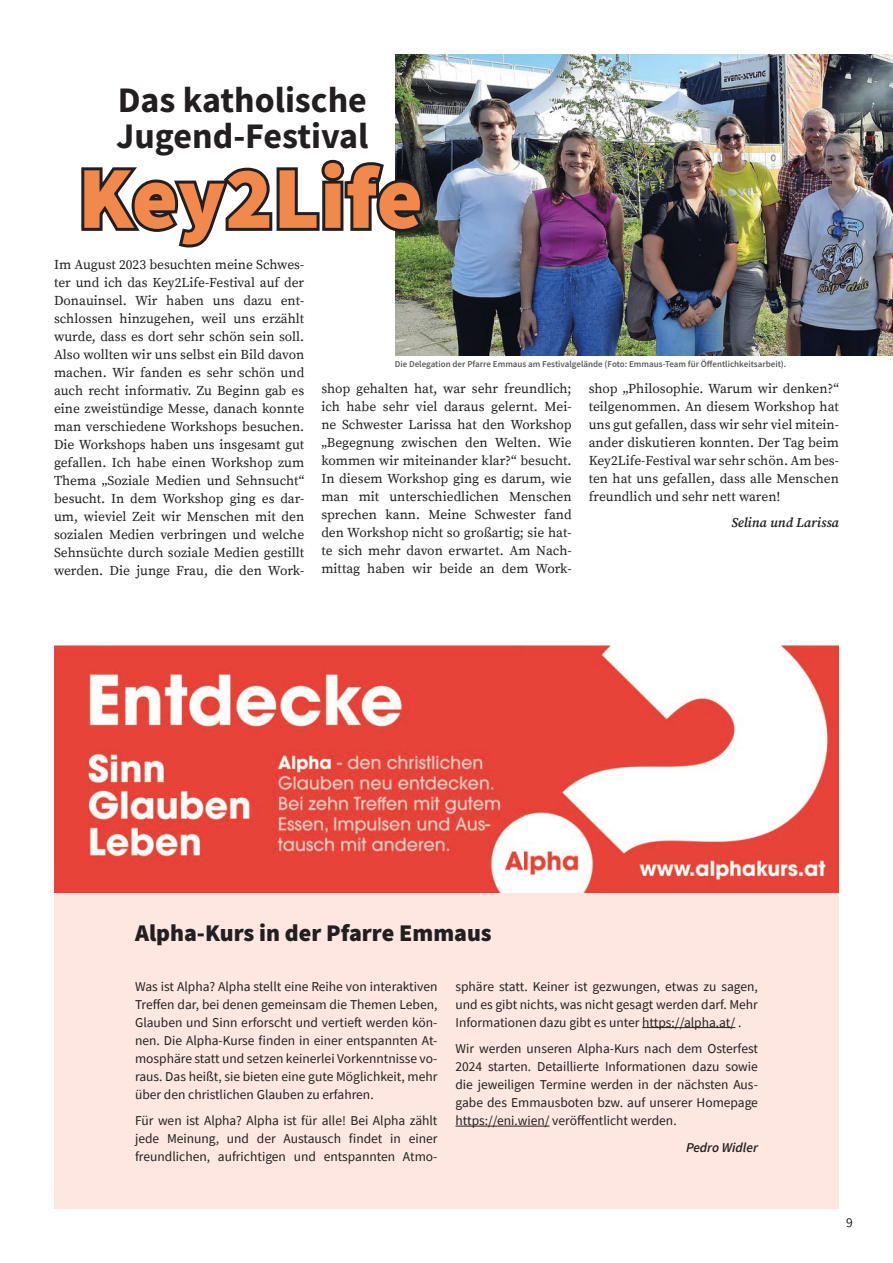
<style>
.page{position:relative;width:893px;height:1263px;background:#fff}
.page>*{position:absolute;margin:0;border:0;box-sizing:border-box;transform-origin:0 0}
.t1{font:900 88.5px "Source Sans Pro";color:#f1884c}
.t2{font:700 36px/36px "Source Sans Pro";color:#231f20}
.t3{font:900 24px "Source Sans Pro";color:#231f20}
.t4{font:13.5px/18px "Source Serif Pro";color:#231f20;text-align:justify}
.t5{font:13.5px/18px "Source Sans Pro";color:#231f20;text-align:justify}
.t6{font:italic 600 13.5px "Source Serif Pro";color:#231f20}
.t7{font:italic 600 13.5px "Source Sans Pro";color:#231f20}
.t8{font:600 9px "Source Sans Pro";color:#5a5a5c}
</style>
<div class="page">
<div style="left:54px;top:893px;width:785px;height:316px;background:#fde7e0"></div>
<hr style="left:642px;top:1027px;width:93px;height:1px;background:#231f20">
<hr style="left:455px;top:1126px;width:94px;height:1px;background:#231f20">
<img style="left:54px;top:646px;width:785px;height:247px">
<img style="left:396px;top:54px;width:497px;height:302px">
<svg style="left:81px;top:155px;width:345px;height:96px"></svg>
<h2 class="t2" style="left:116px;top:81px;width:254px">Das katholische<br>Jugend-Festival</h2>
<h1 class="t1" style="left:78px;top:137px;width:347px">Key2Life</h1>
<p class="t4" style="left:54px;top:256px;width:252px">Im August 2023 besuchten meine Schwes&shy;ter und ich das Key2Life-Festival auf der Donauinsel. Wir haben uns dazu ent&shy;schlossen hinzugehen, weil uns erzählt wurde, dass es dort sehr schön sein soll.<br>Also wollten wir uns selbst ein Bild davon machen. Wir fanden es sehr schön und auch recht informativ. Zu Beginn gab es eine zweistündige Messe, danach konnte man verschiedene Workshops besuchen.<br>Die Workshops haben uns insgesamt gut gefallen. Ich habe einen Workshop zum Thema „Soziale Medien und Sehnsucht“ besucht. In dem Workshop ging es dar&shy;um, wieviel Zeit wir Menschen mit den sozialen Medien verbringen und welche Sehnsüchte durch soziale Medien gestillt werden. Die junge Frau, die den Work-</p>
<p class="t8" style="left:395px;top:358px;width:393px">Die Delegation der Pfarre Emmaus am Festivalgelände (Foto: Emmaus-Team für Öffentlichkeitsarbeit).</p>
<p class="t4" style="left:321px;top:380px;width:252px">shop gehalten hat, war sehr freundlich; ich habe sehr viel daraus gelernt. Mei&shy;ne Schwester Larissa hat den Workshop „Begegnung zwischen den Welten. Wie kommen wir miteinander klar?“ besucht.<br>In diesem Workshop ging es darum, wie man mit unterschiedlichen Menschen sprechen kann. Meine Schwester fand den Workshop nicht so großartig; sie hat&shy;te sich mehr davon erwartet. Am Nach&shy;mittag haben wir beide an dem Work-</p>
<p class="t4" style="left:589px;top:380px;width:252px">shop „Philosophie. Warum wir denken?“ teilgenommen. An diesem Workshop hat uns gut gefallen, dass wir sehr viel mitein&shy;ander diskutieren konnten. Der Tag beim Key2Life-Festival war sehr schön. Am bes&shy;ten hat uns gefallen, dass alle Menschen freundlich und sehr nett waren!</p>
<p class="t6" style="left:731px;top:514px;width:109px">Selina und Larissa</p>
<h3 class="t3" style="left:135px;top:917px;width:358px">Alpha-Kurs in der Pfarre Emmaus</h3>
<p class="t5" style="left:135px;top:977px;width:304px">Was ist Alpha? Alpha stellt eine Reihe von interaktiven Treffen dar, bei denen gemeinsam die Themen Leben, Glauben und Sinn erforscht und vertieft werden kön&shy;nen. Die Alpha-Kurse finden in einer entspannten At&shy;mosphäre statt und setzen keinerlei Vorkenntnisse vo&shy;raus. Das heißt, sie bieten eine gute Möglichkeit, mehr über den christlichen Glauben zu erfahren.</p>
<p class="t5" style="left:135px;top:1111px;width:304px">Für wen ist Alpha? Alpha ist für alle! Bei Alpha zählt jede Meinung, und der Austausch findet in einer freundlichen, aufrichtigen und entspannten Atmo-</p>
<p class="t5" style="left:455px;top:977px;width:304px">sphäre statt. Keiner ist gezwungen, etwas zu sagen, und es gibt nichts, was nicht gesagt werden darf. Mehr Informationen dazu gibt es unter https://alpha.at/ .</p>
<p class="t5" style="left:455px;top:1039px;width:304px">Wir werden unseren Alpha-Kurs nach dem Osterfest 2024 starten. Detaillierte Informationen dazu sowie die jeweiligen Termine werden in der nächsten Aus&shy;gabe des Emmausboten bzw. auf unserer Homepage https://eni.wien/ veröffentlicht werden.</p>
<p class="t7" style="left:686px;top:1138px;width:73px">Pedro Widler</p>
<p class="t5" style="left:846px;top:1213px;width:8px">9</p>
</div>
